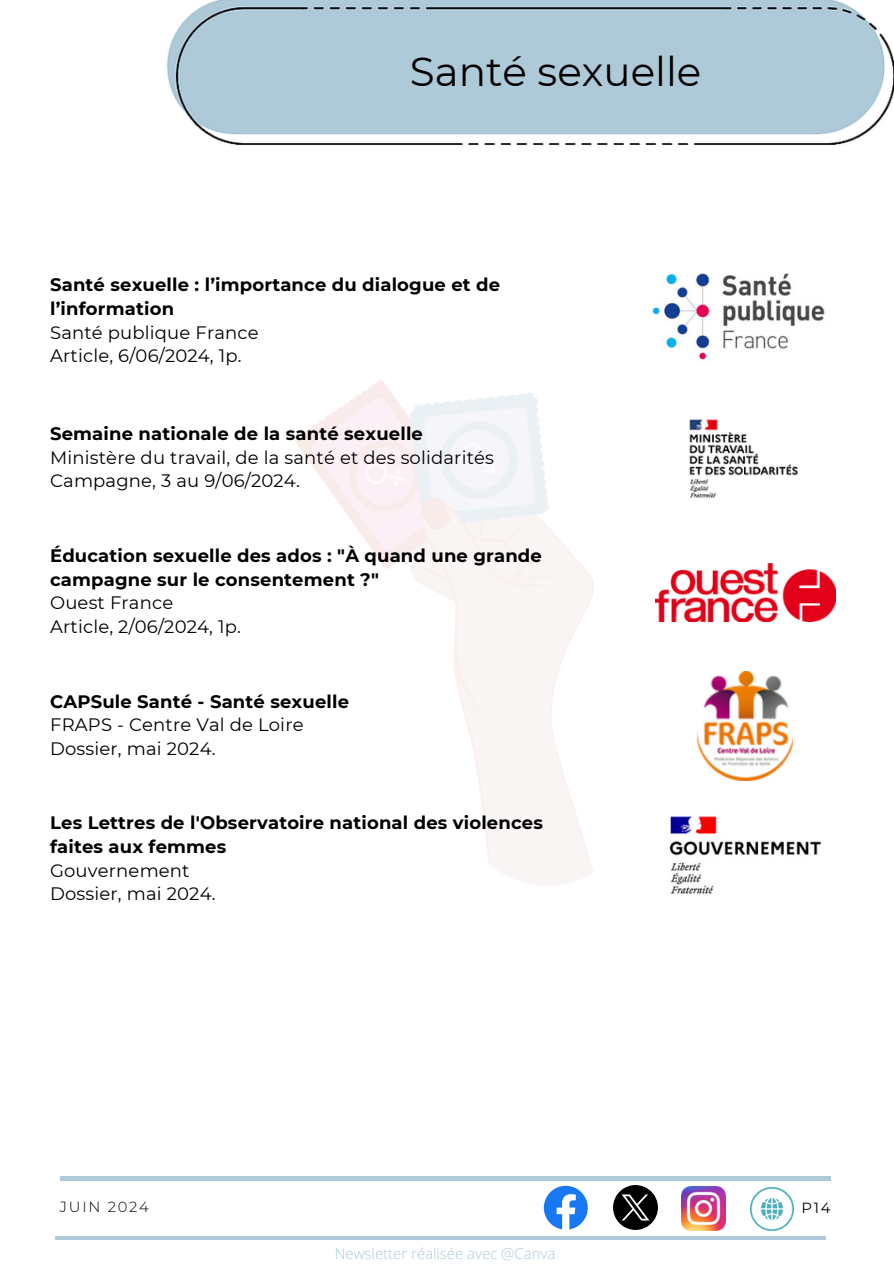
<style>
.page{position:relative;width:894px;height:1264px;background:#fff}
.page>*{position:absolute;margin:0;border:0;box-sizing:border-box;transform-origin:0 0}
.t1{font:40.5px "Montserrat";color:#000}
.t2{font:700 18px/23.7px "Montserrat";letter-spacing:.01em;color:#000}
.t3{font:18px/23.7px "Montserrat";letter-spacing:.01em;color:#000}
.t4{font:300 15px "Open Sans";color:#aec9d8}
.t5{font:300 14.7px "Montserrat";letter-spacing:.12em;color:#000}
.t6{font:14.7px "Montserrat";color:#000}
.s1{font-weight:400}
.s2{font-weight:700}
</style>
<div class="page">
<img style="left:167px;top:0;width:726px;height:146px">
<img style="left:750px;top:1187px;width:43px;height:43px">
<img style="left:681px;top:1186px;width:44px;height:44px">
<img style="left:613px;top:1185px;width:44px;height:44px">
<svg style="left:543px;top:1185px;width:44px;height:44px"></svg>
<hr style="left:60px;top:1176px;width:769px;height:4px;background:#aec9d8">
<hr style="left:56px;top:1236px;width:769px;height:3px;background:#aec9d8">
<img style="left:689px;top:419px;width:109px;height:79px">
<img style="left:655px;top:563px;width:180px;height:59px">
<img style="left:669px;top:816px;width:152px;height:79px">
<img style="left:652px;top:273px;width:173px;height:87px">
<img style="left:696px;top:672px;width:96px;height:108px">
<p class="t1" style="left:410px;top:47px;width:293px">Santé sexuelle</p>
<h3 class="t2" style="left:50px;top:273px;width:451px">Santé sexuelle : l’importance du dialogue et de l’information<br><span class="s1">Santé publique France<br>Article, 6/06/2024, 1p.</span></h3>
<p class="t3" style="left:50px;top:422px;width:445px"><span class="s2">Semaine nationale de la santé sexuelle<br></span>Ministère du travail, de la santé et des solidarités<br>Campagne, 3 au 9/06/2024.</p>
<p class="t2" style="left:50px;top:543px;width:493px">Éducation sexuelle des ados : "À quand une grande campagne sur le consentement ?"<br><span class="s1">Ouest France<br>Article, 2/06/2024, 1p.</span></p>
<p class="t3" style="left:50px;top:689px;width:300px"><span class="s2">CAPSule Santé - Santé sexuelle<br></span>FRAPS - Centre Val de Loire<br>Dossier, mai 2024.</p>
<p class="t2" style="left:50px;top:811px;width:494px">Les Lettres de l'Observatoire national des violences faites aux femmes<br><span class="s1">Gouvernement<br>Dossier, mai 2024.</span></p>
<p class="t5" style="left:60px;top:1197px;width:90px">JUIN 2024</p>
<h2 class="t6" style="left:801px;top:1198px;width:31px">P14</h2>
<h2 class="t4" style="left:335px;top:1242px;width:222px">Newsletter réalisée avec @Canva</h2>
</div>
